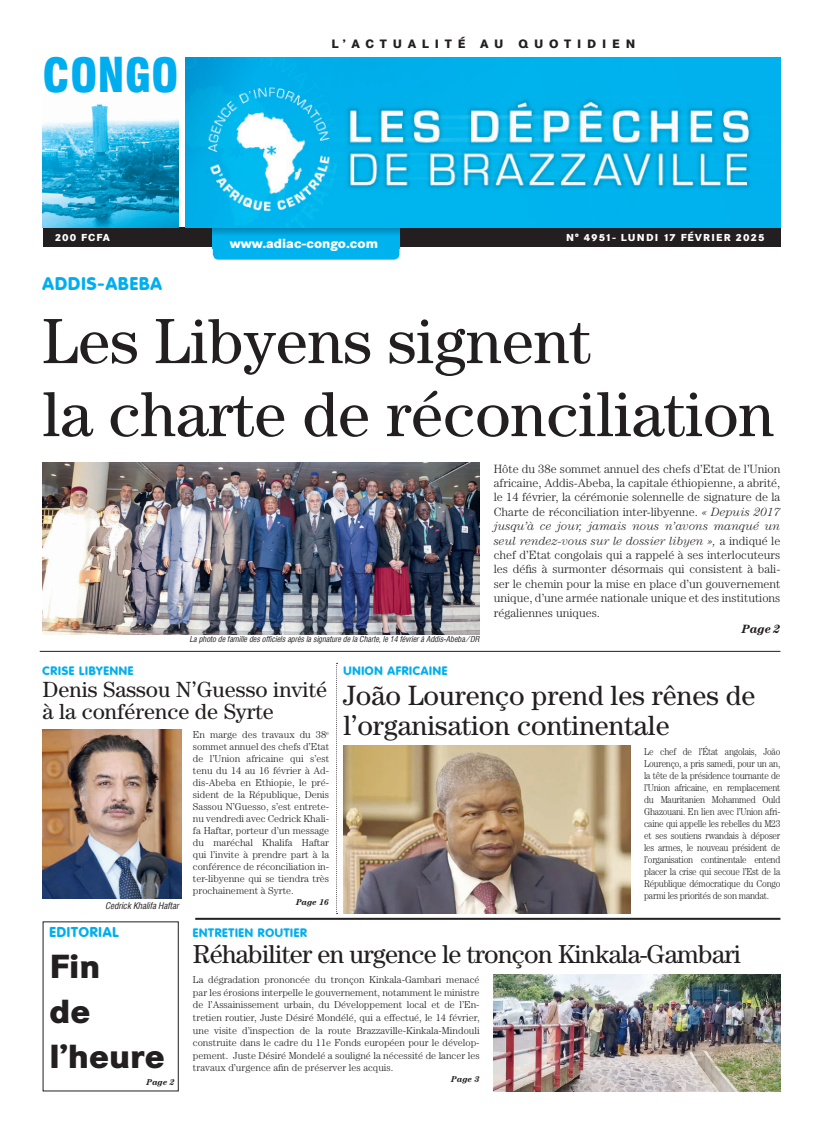
<style>
.page{position:relative;width:823px;height:1134px;background:#fff}
.page>*{position:absolute;margin:0;border:0;box-sizing:border-box;transform-origin:0 0}
.t1{font:64px/73px "Century";color:#231f20}
.t2{font:900 46px "Corporate Condensed";color:#00aeef}
.t3{font:800 33px/45px "Corporate SBQ";color:#231f20}
.t4{font:28px "Century";color:#231f20}
.t5{font:26px "Century";letter-spacing:-.025em;color:#231f20}
.t6{font:22px/22px "Century";color:#231f20}
.t7{font:800 18px "Corporate Rounded";letter-spacing:.06em;color:#00aeef}
.t8{font:800 14px "Corporate Rounded";letter-spacing:.06em;color:#00aeef}
.t9{font:800 13px "Corporate SBQ";color:#fff}
.t10{font:300 12px/14.4px "Century";color:#231f20;text-align:justify}
.t11{font:800 12px "Corporate Rounded";letter-spacing:.06em;color:#00aeef}
.t12{font:800 12px "Corporate SBQ";letter-spacing:.485em;color:#231f20}
.t13{font:italic 700 12px "Century";color:#231f20}
.t14{font:300 10px/12px "Century";color:#231f20;text-align:justify}
.t15{font:300 10px/12px "Century";color:#231f20;text-align:justify;scale:.9 1}
.t16{font:800 10px "Corporate SBQ";letter-spacing:.1em;color:#fff}
.t17{font:italic 9px "Corporate Condensed";color:#231f20}
.t18{font:italic 700 8.5px "Century";color:#231f20}
.t19{font:italic 8px "Corporate Condensed";color:#231f20}
.s1{font-style:italic}
</style>
<div class="page">
<div style="left:43px;top:228px;width:737px;height:19px;background:#231f20"></div>
<svg style="left:213px;top:248px;width:186px;height:12px"></svg>
<div style="left:213px;top:228px;width:186px;height:20px;background:linear-gradient(to bottom,#009bd0,#00baf8)"></div>
<img style="left:185px;top:58px;width:595px;height:170px">
<img style="left:43px;top:104px;width:136px;height:124px">
<hr style="left:40px;top:651px;width:740px;height:1px;background:#231f20">
<img style="left:43px;top:462px;width:436px;height:172px">
<img style="left:343px;top:746px;width:286px;height:167px">
<img style="left:43px;top:730px;width:138px;height:169px">
<svg style="left:336px;top:663px;width:1px;height:251px"></svg>
<hr style="left:195px;top:918px;width:585px;height:2px;background:#231f20">
<img style="left:493px;top:974px;width:287px;height:117px">
<h2 class="t2" style="left:43px;top:48px;width:137px">CONGO</h2>
<p class="t12" style="left:331px;top:36px;width:305px">L’ACTUALITÉ AU QUOTIDIEN</p>
<p class="t16" style="left:55px;top:231px;width:57px">200 FCFA</p>
<p class="t16" style="left:566px;top:231px;width:200px">N° 4951- LUNDI 17 FÉVRIER 2025</p>
<h3 class="t9" style="left:230px;top:235px;width:150px">www.adiac-congo.com</h3>
<h3 class="t7" style="left:43px;top:273px;width:121px">ADDIS-ABEBA</h3>
<h1 class="t1" style="left:43px;top:304px;width:732px">Les Libyens signent<br>la charte de réconciliation</h1>
<p class="t19" style="left:189px;top:634px;width:291px">La photo de famille des officiels après la signature de la Charte, le 14 février à Addis-Abeba / DR</p>
<p class="t10" style="left:493px;top:461px;width:288px">Hôte du 38e sommet annuel des chefs d’Etat de l’Union africaine, Addis-Abeba, la capitale éthiopienne, a abrité, le 14 février, la cérémonie solennelle de signature de la Charte de réconciliation inter-libyenne. <span class="s1">« Depuis 2017 jusqu’à ce jour, jamais nous n’avons manqué un seul rendez-vous sur le dossier libyen »,</span> a indiqué le chef d’Etat congolais qui a rappelé à ses interlocuteurs les défis à surmonter désormais qui consistent à bali&shy;ser le chemin pour la mise en place d’un gouvernement unique, d’une armée nationale unique et des institutions régaliennes uniques.</p>
<p class="t13" style="left:741px;top:622px;width:40px">Page 2</p>
<p class="t11" style="left:43px;top:663px;width:92px">CRISE LIBYENNE</p>
<h3 class="t6" style="left:43px;top:678px;width:286px">Denis Sassou N’Guesso invité à la conférence de Syrte</h3>
<p class="t17" style="left:105px;top:900px;width:75px">Cedrick Khalifa Haftar</p>
<p class="t14" style="left:193px;top:728px;width:138px">En marge des travaux du 38<sup>e</sup></p>
<p class="t14" style="left:193px;top:740px;width:138px">sommet annuel des chefs d’Etat de l’Union africaine qui s’est tenu du 14 au 16 février à Ad&shy;dis-Abeba en Ethiopie, le pré&shy;sident de la République, Denis Sassou N’Guesso, s’est entrete&shy;nu vendredi avec Cedrick Khali&shy;fa Haftar, porteur d’un message du maréchal Khalifa Haftar qui l’invite à prendre part à la conférence de réconciliation in&shy;ter-libyenne qui se tiendra très prochainement à Syrte.</p>
<p class="t18" style="left:296px;top:897px;width:35px">Page 16</p>
<p class="t11" style="left:343px;top:663px;width:105px">UNION AFRICAINE</p>
<h3 class="t4" style="left:343px;top:679px;width:413px">João Lourenço prend les rênes de</h3>
<h3 class="t4" style="left:343px;top:709px;width:327px">l’organisation continentale</h3>
<p class="t15" style="left:643px;top:745px;width:153px">Le chef de l’État angolais, João Lourenço, a pris samedi, pour un an, la tête de la présidence tournante de l’Union africaine, en remplacement du Mauritanien Mohammed Ould Ghazouani. En lien avec l’Union afri&shy;caine qui appelle les rebelles du M23 et ses soutiens rwandais à déposer les armes, le nouveau président de l’organisation continentale entend placer la crise qui secoue l’Est de la République démocratique du Congo parmi les priorités de son mandat.</p>
<h3 class="t8" style="left:49px;top:924px;width:70px">EDITORIAL</h3>
<h3 class="t3" style="left:49px;top:944px;width:117px">Fin<br>de l’heure</h3>
<p class="t18" style="left:146px;top:1077px;width:30px">Page 2</p>
<p class="t11" style="left:193px;top:926px;width:115px">ENTRETIEN ROUTIER</p>
<h3 class="t5" style="left:193px;top:939px;width:549px">Réhabiliter en urgence le tronçon Kinkala-Gambari</h3>
<p class="t14" style="left:193px;top:973px;width:288px;line-height:12.6px">La dégradation prononcée du tronçon Kinkala-Gambari menacé par les érosions interpelle le gouvernement, notamment le ministre de l’Assainissement urbain, du Développement local et de l’En&shy;tretien routier, Juste Désiré Mondélé, qui a effectué, le 14 février, une visite d’inspection de la route Brazzaville-Kinkala-Mindouli construite dans le cadre du 11e Fonds européen pour le dévelop&shy;pement. Juste Désiré Mondelé a souligné la nécessité de lancer les travaux d’urgence afin de préserver les acquis.</p>
<p class="t18" style="left:451px;top:1074px;width:30px">Page 3</p>
</div>
